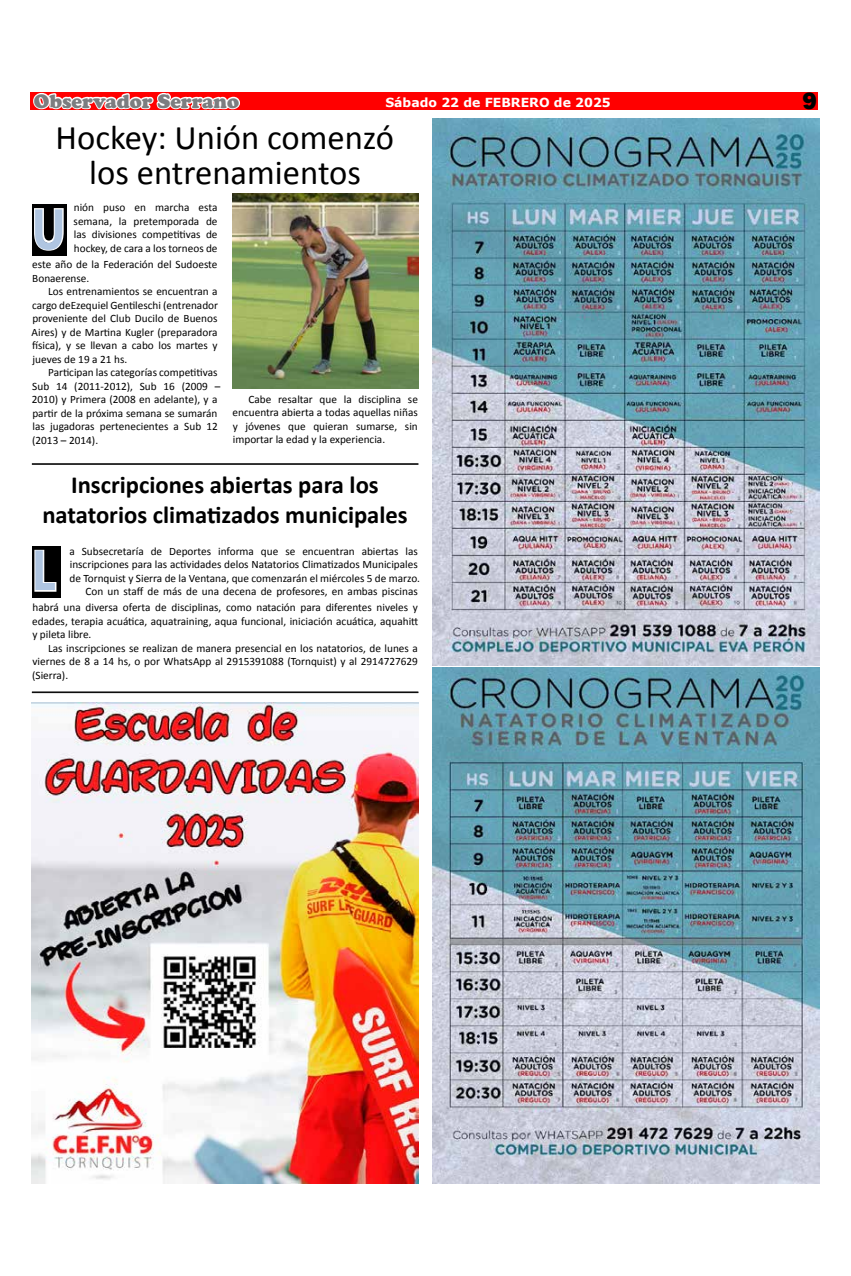
<style>
.page{position:relative;width:851px;height:1276px;background:#fff}
.page>*{position:absolute;margin:0;border:0;box-sizing:border-box;transform-origin:0 0}
.t1{font:700 56.25px "Ebrima";color:#afc5e1;scale:.83 1}
.t2{font:34.62px/35px "Calibri";color:#000;text-align:center}
.t3{font:700 24.62px/29.5px "Calibri";color:#000;text-align:center}
.t4{font:800 24.62px "Franklin Gothic";color:#000}
.t5{font:900 20px "Cooper";color:#7c7d80}
.t6{font:700 12.5px "Verdana";color:#fff}
.t7{font:11.25px/13.5px "Calibri";color:#000;text-align:justify}
</style>
<div class="page">
<div style="left:31px;top:92px;width:786px;height:18px;background:#f00"></div>
<div style="left:32px;top:546px;width:28px;height:51px;background:#000"></div>
<svg style="left:34px;top:549px;width:23px;height:43px"></svg>
<img style="left:432px;top:118px;width:387px;height:547px">
<img style="left:432px;top:667px;width:387px;height:516px">
<hr style="left:32px;top:692px;width:386px;height:1px;background:#000">
<img style="left:32px;top:702px;width:386px;height:481px">
<hr style="left:32px;top:463px;width:386px;height:1px;background:#000">
<hr style="left:32px;top:464px;width:386px;height:1px;background:#000">
<div style="left:32px;top:204px;width:34px;height:52px;background:#000"></div>
<svg style="left:33px;top:92px;width:207px;height:160px"></svg>
<img style="left:232px;top:193px;width:186px;height:195px">
<h3 class="t5" style="left:34px;top:89px;width:207px">Observador Serrano</h3>
<p class="t6" style="left:385px;top:93px;width:227px">Sábado 22 de FEBRERO de 2025</p>
<h3 class="t4" style="left:802px;top:85px;width:16px">9</h3>
<h2 class="t2" style="left:56px;top:120px;width:340px">Hockey: Unión comenzó los entrenamientos</h2>
<h1 class="t1" style="left:32px;top:187px;width:42px">U</h1>
<p class="t7" style="left:32px;top:258px;width:187px">este año de la Federación del Sudoeste<br>Bonaerense.</p>
<p class="t7" style="left:32px;top:285px;width:188px;text-indent:17px">Los entrenamientos se encuentran a cargo deEzequiel Gentileschi (entrenador proveniente del Club Ducilo de Buenos Aires) y de Martina Kugler (preparadora física), y se llevan a cabo los martes y jueves de 19 a 21 hs.</p>
<p class="t7" style="left:32px;top:366px;width:190px;text-align:left;text-indent:16px">Participan las categorías competitivas Sub 14 (2011-2012), Sub 16 (2009 – 2010) y Primera (2008 en adelante), y a partir de la próxima semana se sumarán las jugadoras pertenecientes a Sub 12 (2013 – 2014).</p>
<p class="t7" style="left:74px;top:201px;width:145px">nión puso en marcha esta semana, la pretemporada de las divisiones competitivas de hockey, de cara a los torneos de</p>
<p class="t7" style="left:232px;top:392px;width:187px;text-indent:16px">Cabe resaltar que la disciplina se encuentra abierta a todas aquellas niñas y jóvenes que quieran sumarse, sin importar la edad y la experiencia.</p>
<h3 class="t3" style="left:42px;top:470px;width:367px">Inscripciones abiertas para los natatorios climatizados municipales</h3>
<h1 class="t1" style="left:32px;top:529px;width:30px">L</h1>
<p class="t7" style="left:69px;top:544px;width:352px;text-align:right">a Subsecretaría de Deportes informa que se encuentran abiertas las inscripciones para las actividades delos Natatorios Climatizados Municipales de Tornquist y Sierra de la Ventana, que comenzarán el miércoles 5 de marzo.<br>Con un staff de más de una decena de profesores, en ambas piscinas</p>
<p class="t7" style="left:32px;top:600px;width:387px">habrá una diversa oferta de disciplinas, como natación para diferentes niveles y edades, terapia acuática, aquatraining, aqua funcional, iniciación acuática, aquahitt y pileta libre.</p>
<p class="t7" style="left:32px;top:641px;width:387px;text-indent:16px">Las inscripciones se realizan de manera presencial en los natatorios, de lunes a viernes de 8 a 14 hs, o por WhatsApp al 2915391088 (Tornquist) y al 2914727629 (Sierra).</p>
</div>
